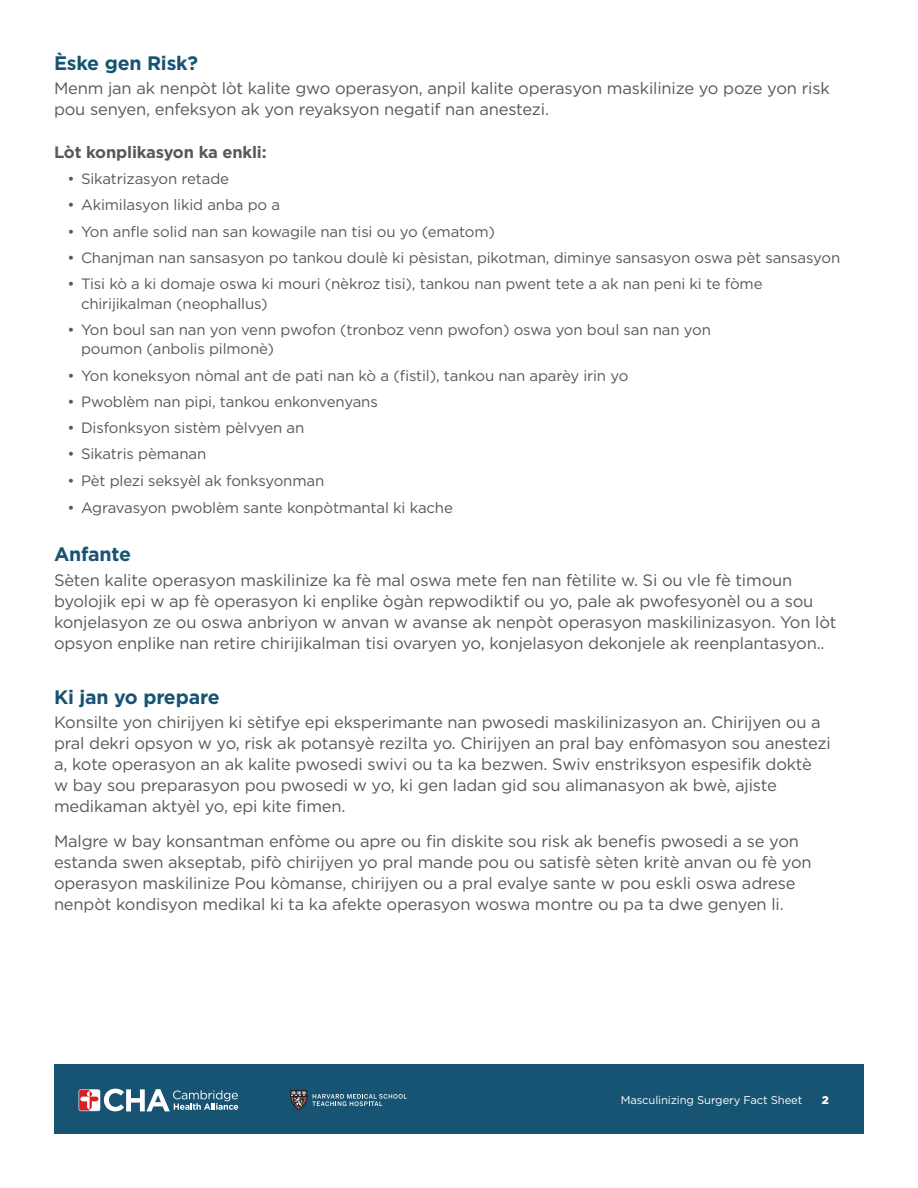
<style>
.page{position:relative;width:918px;height:1188px;background:#fff}
.page>*{position:absolute;margin:0;border:0;box-sizing:border-box;transform-origin:0 0}
.Subhead{font:700 19.5px "Gotham";letter-spacing:-.01em;color:#175473}
.Body{font:16.5px/21px "Gotham";letter-spacing:-.01em;color:#57585a}
.t1{font:700 16.5px "Gotham";letter-spacing:-.01em;color:#57585a}
.t2{font:15px/19.5px "Gotham";letter-spacing:-.01em;color:#57585a}
.t3{font:11.25px "Gotham";letter-spacing:-.01em;color:#fff}
.t4{font:900 11.25px "Gotham";color:#fff}
</style>
<div class="page">
<div style="left:54px;top:1065px;width:810px;height:69px;background:#175473"></div>
<svg style="left:79px;top:1089px;width:159px;height:22px"></svg>
<svg style="left:291px;top:1090px;width:116px;height:20px"></svg>
<p class="Subhead" style="left:54px;top:50px;width:146px">Èske gen Risk?</p>
<p class="Body" style="left:54px;top:77px;width:777px">Menm jan ak nenpòt lòt kalite gwo operasyon, anpil kalite operasyon maskilinize yo poze yon risk pou senyen, enfeksyon ak yon reyaksyon negatif nan anestezi.</p>
<h3 class="t1" style="left:54px;top:141px;width:214px">Lòt konplikasyon ka enkli:</h3>
<p class="t2" style="left:68px;top:169px;width:163px">• Sikatrizasyon retade</p>
<p class="t2" style="left:68px;top:195px;width:214px">• Akimilasyon likid anba po a</p>
<p class="t2" style="left:68px;top:221px;width:429px">• Yon anfle solid nan san kowagile nan tisi ou yo (ematom)</p>
<p class="t2" style="left:68px;top:247px;width:774px">• Chanjman nan sansasyon po tankou doulè ki pèsistan, pikotman, diminye sansasyon oswa pèt sansasyon</p>
<p class="t2" style="left:81px;top:274px;width:683px;text-indent:-14px">• Tisi kò a ki domaje oswa ki mouri (nèkroz tisi), tankou nan pwent tete a ak nan peni ki te fòme chirijikalman (neophallus)</p>
<p class="t2" style="left:81px;top:319px;width:631px;text-indent:-14px">• Yon boul san nan yon venn pwofon (tronboz venn pwofon) oswa yon boul san nan yon poumon (anbolis pilmonè)</p>
<p class="t2" style="left:68px;top:365px;width:562px">• Yon koneksyon nòmal ant de pati nan kò a (fistil), tankou nan aparèy irin yo</p>
<p class="t2" style="left:68px;top:391px;width:312px">• Pwoblèm nan pipi, tankou enkonvenyans</p>
<p class="t2" style="left:68px;top:418px;width:238px">• Disfonksyon sistèm pèlvyen an</p>
<p class="t2" style="left:68px;top:444px;width:140px">• Sikatris pèmanan</p>
<p class="t2" style="left:68px;top:470px;width:258px">• Pèt plezi seksyèl ak fonksyonman</p>
<p class="t2" style="left:68px;top:498px;width:387px">• Agravasyon pwoblèm sante konpòtmantal ki kache</p>
<p class="Subhead" style="left:54px;top:542px;width:78px">Anfante</p>
<p class="Body" style="left:54px;top:569px;width:784px">Sèten kalite operasyon maskilinize ka fè mal oswa mete fen nan fètilite w. Si ou vle fè timoun byolojik epi w ap fè operasyon ki enplike ògàn repwodiktif ou yo, pale ak pwofesyonèl ou a sou konjelasyon ze ou oswa anbriyon w anvan w avanse ak nenpòt operasyon maskilinizasyon. Yon lòt opsyon enplike nan retire chirijikalman tisi ovaryen yo, konjelasyon dekonjele ak reenplantasyon..</p>
<p class="Subhead" style="left:54px;top:684px;width:167px">Ki jan yo prepare</p>
<p class="Body" style="left:54px;top:711px;width:778px">Konsilte yon chirijyen ki sètifye epi eksperimante nan pwosedi maskilinizasyon an. Chirijyen ou a pral dekri opsyon w yo, risk ak potansyè rezilta yo. Chirijyen an pral bay enfòmasyon sou anestezi a, kote operasyon an ak kalite pwosedi swivi ou ta ka bezwen. Swiv enstriksyon espesifik doktè<br>w bay sou preparasyon pou pwosedi w yo, ki gen ladan gid sou alimanasyon ak bwè, ajiste medikaman aktyèl yo, epi kite fimen.</p>
<p class="Body" style="left:54px;top:830px;width:759px">Malgre w bay konsantman enfòme ou apre ou fin diskite sou risk ak benefis pwosedi a se yon estanda swen akseptab, pifò chirijyen yo pral mande pou ou satisfè sèten kritè anvan ou fè yon operasyon maskilinize Pou kòmanse, chirijyen ou a pral evalye sante w pou eskli oswa adrese nenpòt kondisyon medikal ki ta ka afekte operasyon woswa montre ou pa ta dwe genyen li.</p>
<p class="t3" style="left:621px;top:1093px;width:183px">Masculinizing Surgery Fact Sheet</p>
<p class="t4" style="left:822px;top:1092px;width:9px">2</p>
</div>
